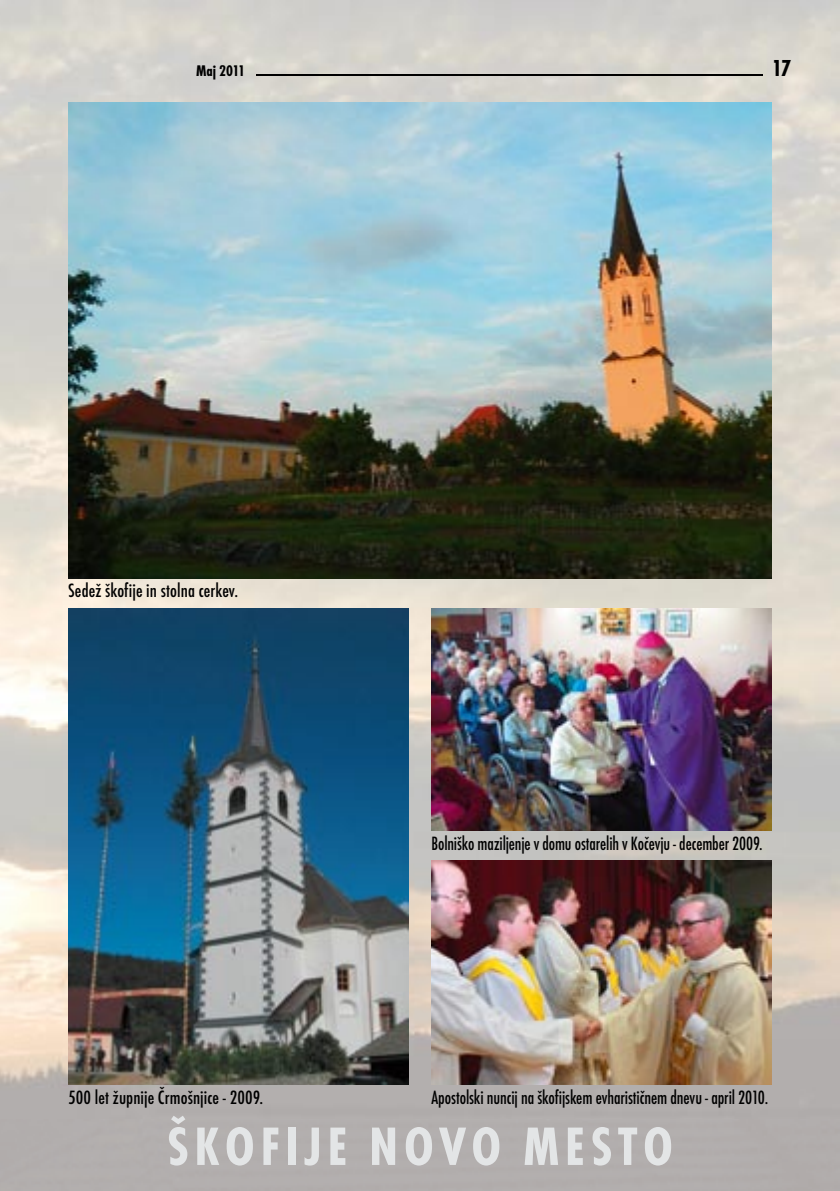
<style>
.page{position:relative;width:840px;height:1191px;background:#fff}
.page>*{position:absolute;margin:0;border:0;box-sizing:border-box;transform-origin:0 0}
.t1{font:700 condensed 56px "Futura TEE";letter-spacing:.1em;color:#e3e5e6}
.t2{font:700 condensed 24px "Futura TEE";color:#000}
.t3{font:500 condensed 20px "Futura TEE";letter-spacing:-.005em;color:#000;scale:.94 1}
.t4{font:500 condensed 20px "Futura TEE";letter-spacing:-.005em;color:#000}
.t5{font:500 condensed 20px "Futura TEE";letter-spacing:-.005em;color:#000;scale:.93 1}
.t6{font:700 condensed 16px "Futura TEE";color:#000}
</style>
<div class="page">
<img style="left:0;top:0;width:839px;height:1119px">
<hr style="left:256px;top:75px;width:506px;height:1px;background:#000">
<img style="left:68px;top:608px;width:340px;height:476px">
<img style="left:431px;top:860px;width:340px;height:224px">
<img style="left:431px;top:608px;width:340px;height:223px">
<img style="left:68px;top:102px;width:703px;height:476px">
<p class="t6" style="left:196px;top:61px;width:50px">Maj 2011</p>
<p class="t2" style="left:771px;top:54px;width:21px">17</p>
<p class="t4" style="left:68px;top:580px;width:171px">sedež škofije in stolna cerkev.</p>
<p class="t5" style="left:431px;top:832px;width:357px">Bolniško maziljenje v domu ostarelih v Kočevju - december 2009.</p>
<p class="t4" style="left:68px;top:1086px;width:196px">500 let župnije črmošnjice - 2009.</p>
<p class="t3" style="left:431px;top:1086px;width:360px">Apostolski nuncij na škofijskem evharističnem dnevu - april 2010.</p>
<h1 class="t1" style="left:167px;top:1114px;width:507px">ŠKOFIJE NOVO MESTO</h1>
</div>
